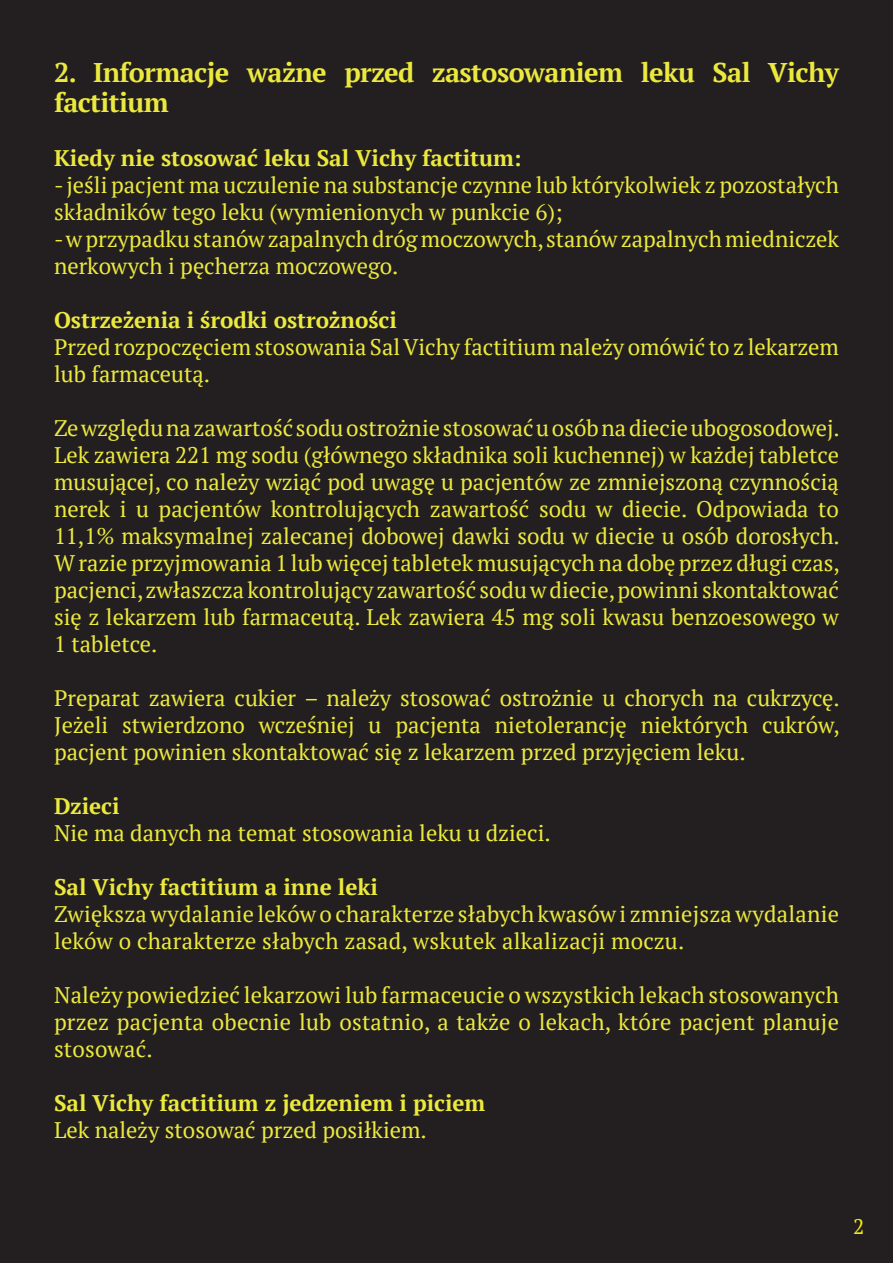
<style>
.page{position:relative;width:893px;height:1263px;background:#231f20}
.page>*{position:absolute;margin:0;border:0;box-sizing:border-box;transform-origin:0 0}
.Pogrubienie_powieksz{font:700 27px/30px "PT Serif";letter-spacing:-.02em;color:#ece93e}
.t1{font:22.5px/27px "PT Serif";color:#ece93e}
.pogrubienie{font:700 22.5px "PT Serif";color:#ece93e}
.t2{font:21px "PT Serif";color:#f1ea13}
</style>
<div class="page">
<p class="Pogrubienie_powieksz" style="left:54px;top:57px;width:786px">2. Informacje ważne przed zastosowaniem leku Sal Vichy factitium</p>
<p class="pogrubienie" style="left:54px;top:143px;width:469px">Kiedy nie stosować leku Sal Vichy factitum:</p>
<p class="t1" style="left:54px;top:171px;width:786px">- jeśli pacjent ma uczulenie na substancje czynne lub którykolwiek z pozostałych składników tego leku (wymienionych w punkcie 6);</p>
<p class="t1" style="left:54px;top:225px;width:786px">- w przypadku stanów zapalnych dróg moczowych, stanów zapalnych miedniczek nerkowych i pęcherza moczowego.</p>
<p class="pogrubienie" style="left:54px;top:305px;width:344px">Ostrzeżenia i środki ostrożności</p>
<p class="t1" style="left:54px;top:333px;width:786px">Przed rozpoczęciem stosowania Sal Vichy factitium należy omówić to z lekarzem lub farmaceutą.</p>
<p class="t1" style="left:54px;top:414px;width:787px;text-align:justify">Ze względu na zawartość sodu ostrożnie stosować u osób na diecie ubogosodowej.<br>Lek zawiera 221 mg sodu (głównego składnika soli kuchennej) w każdej tabletce musującej, co należy wziąć pod uwagę u pacjentów ze zmniejszoną czynnością nerek i u pacjentów kontrolujących zawartość sodu w diecie. Odpowiada to 11,1% maksymalnej zalecanej dobowej dawki sodu w diecie u osób dorosłych.<br>W razie przyjmowania 1 lub więcej tabletek musujących na dobę przez długi czas, pacjenci, zwłaszcza kontrolujący zawartość sodu w diecie, powinni skontaktować się z lekarzem lub farmaceutą. Lek zawiera 45 mg soli kwasu benzoesowego w 1 tabletce.</p>
<p class="t1" style="left:54px;top:684px;width:787px;text-align:justify">Preparat zawiera cukier – należy stosować ostrożnie u chorych na cukrzycę.<br>Jeżeli stwierdzono wcześniej u pacjenta nietolerancję niektórych cukrów, pacjent powinien skontaktować się z lekarzem przed przyjęciem leku.</p>
<p class="pogrubienie" style="left:54px;top:791px;width:67px">Dzieci</p>
<p class="t1" style="left:54px;top:819px;width:498px">Nie ma danych na temat stosowania leku u dzieci.</p>
<p class="pogrubienie" style="left:54px;top:872px;width:326px">Sal Vichy factitium a inne leki</p>
<p class="t1" style="left:54px;top:900px;width:786px">Zwiększa wydalanie leków o charakterze słabych kwasów i zmniejsza wydalanie leków o charakterze słabych zasad, wskutek alkalizacji moczu.</p>
<p class="t1" style="left:54px;top:981px;width:786px;text-align:justify">Należy powiedzieć lekarzowi lub farmaceucie o wszystkich lekach stosowanych przez pacjenta obecnie lub ostatnio, a także o lekach, które pacjent planuje stosować.</p>
<p class="pogrubienie" style="left:54px;top:1088px;width:433px">Sal Vichy factitium z jedzeniem i piciem</p>
<p class="t1" style="left:54px;top:1116px;width:374px">Lek należy stosować przed posiłkiem.</p>
<p class="t2" style="left:853px;top:1213px;width:13px">2</p>
</div>
